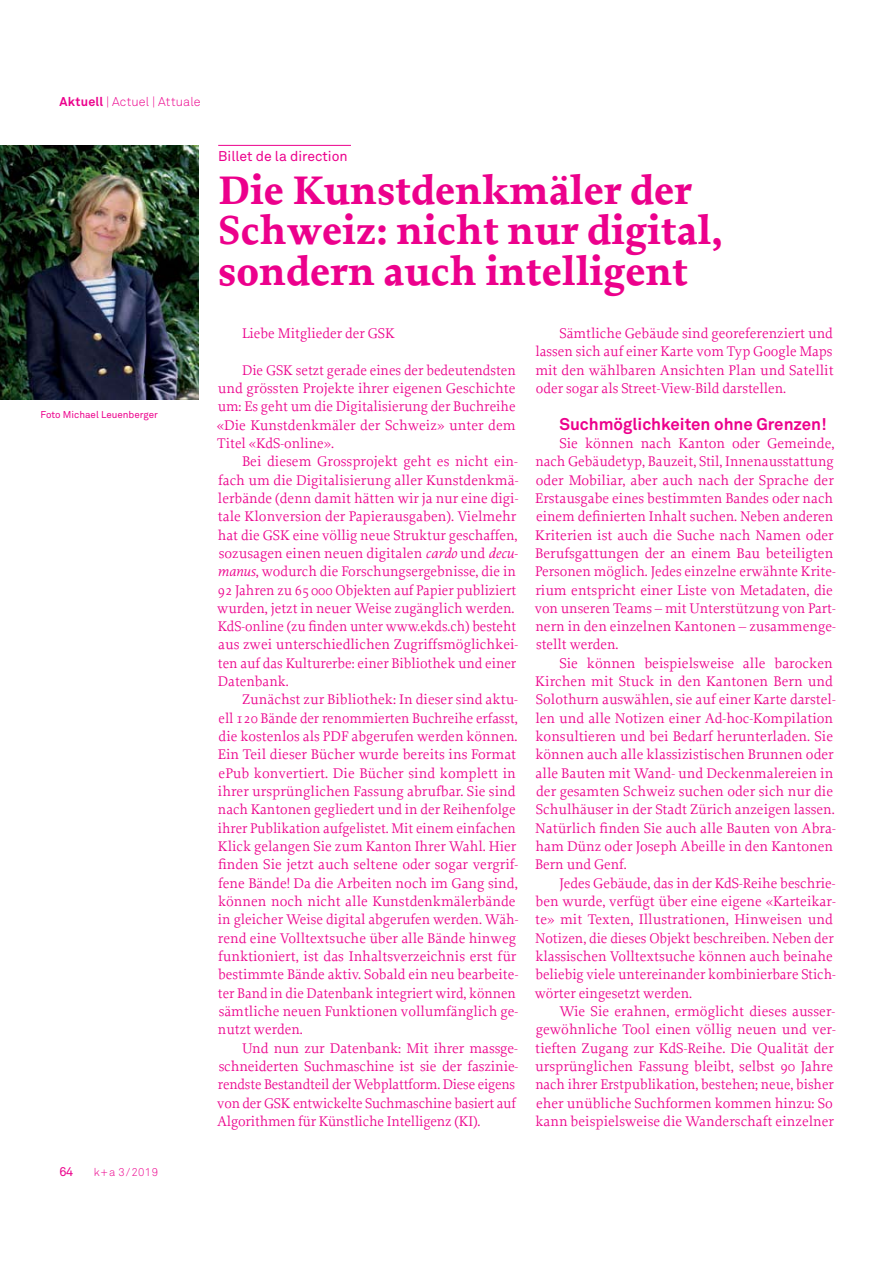
<style>
.page{position:relative;width:893px;height:1263px;background:#fff}
.page>*{position:absolute;margin:0;border:0;box-sizing:border-box;transform-origin:0 0}
.t1{font:700 42px/40.7px "Proforma";color:#ec008c}
.t2{font:700 16.8px "Akkurat";color:#ec008c}
.t3{font:14.7px/18.3px "Proforma";color:#ec008c}
.t4{font:13.95px "Akkurat";color:#ec008c}
.t5{font:300 12.6px "Akkurat";letter-spacing:.01em;color:#ec008c}
.t6{font:12.6px "Akkurat";color:#ec008c}
.t7{font:300 11.25px "Akkurat";color:#ec008c}
.t8{font:9.75px "Akkurat";color:#ec008c}
.s1{font-weight:700}
.s2{font-style:italic}
</style>
<div class="page">
<hr style="left:218px;top:145px;width:133px;height:1px;background:#ec008c">
<img style="left:0;top:145px;width:198px;height:255px">
<p class="t5" style="left:60px;top:94px;width:143px"><span class="s1">Aktuell</span> | Actuel | Attuale</p>
<p class="t8" style="left:41px;top:411px;width:119px">Foto Michael Leuenberger</p>
<p class="t6" style="left:60px;top:1166px;width:15px">64</p>
<p class="t7" style="left:94px;top:1165px;width:66px">k+a 3/2019</p>
<p class="t4" style="left:218px;top:151px;width:131px">Billet de la direction</p>
<h1 class="t1" style="left:218px;top:173px;width:506px">Die Kunstdenkmäler der<br>Schweiz: nicht nur digital, sondern auch intelligent</h1>
<p class="t3" style="left:242px;top:325px;width:154px">Liebe Mitglieder der GSK</p>
<p class="t3" style="left:217px;top:362px;width:301px;text-align:justify;text-indent:25px">Die GSK setzt gerade eines der bedeutendsten und grössten Projekte ihrer eigenen Geschichte um: Es geht um die Digitalisierung der Buchreihe «Die Kunstdenkmäler der Schweiz» unter dem Titel «KdS-online».</p>
<p class="t3" style="left:217px;top:454px;width:303px;text-indent:25px">Bei diesem Grossprojekt geht es nicht ein&shy;fach um die Digitalisierung aller Kunstdenkmä&shy;lerbände (denn damit hätten wir ja nur eine digi&shy;tale Klonversion der Papierausgaben). Vielmehr hat die GSK eine völlig neue Struktur geschaffen, sozusagen einen neuen digitalen <span class="s2">cardo</span> und <span class="s2">decu&shy;manus</span>, wodurch die Forschungsergebnisse, die in 92 Jahren zu 65 000 Objekten auf Papier publiziert wurden, jetzt in neuer Weise zugänglich werden.<br>KdS-online (zu finden unter www.ekds.ch) besteht aus zwei unterschiedlichen Zugriffsmöglichkei&shy;ten auf das Kulturerbe: einer Bibliothek und einer Datenbank.</p>
<p class="t3" style="left:218px;top:692px;width:302px;text-indent:24px">Zunächst zur Bibliothek: In dieser sind aktu&shy;ell 120 Bände der renommierten Buchreihe erfasst, die kostenlos als PDF abgerufen werden können.<br>Ein Teil dieser Bücher wurde bereits ins Format ePub konvertiert. Die Bücher sind komplett in ihrer ursprünglichen Fassung abrufbar. Sie sind nach Kantonen gegliedert und in der Reihenfolge ihrer Publikation aufgelistet. Mit einem einfachen Klick gelangen Sie zum Kanton Ihrer Wahl. Hier finden Sie jetzt auch seltene oder sogar vergrif&shy;fene Bände! Da die Arbeiten noch im Gang sind, können noch nicht alle Kunstdenkmälerbände in gleicher Weise digital abgerufen werden. Wäh&shy;rend eine Volltextsuche über alle Bände hinweg funktioniert, ist das Inhaltsverzeichnis erst für bestimmte Bände aktiv. Sobald ein neu bearbeite&shy;ter Band in die Datenbank integriert wird, können sämtliche neuen Funktionen vollumfänglich ge&shy;nutzt werden.</p>
<p class="t3" style="left:217px;top:1040px;width:303px;text-indent:25px">Und nun zur Datenbank: Mit ihrer massge&shy;schneiderten Suchmaschine ist sie der faszinie&shy;rendste Bestandteil der Webplattform. Diese eigens von der GSK entwickelte Suchmaschine basiert auf Algorithmen für Künstliche Intelligenz (KI).</p>
<p class="t3" style="left:535px;top:325px;width:300px;text-align:justify;text-indent:24px">Sämtliche Gebäude sind georeferenziert und lassen sich auf einer Karte vom Typ Google Maps mit den wählbaren Ansichten Plan und Satellit oder sogar als Street-View-Bild darstellen.</p>
<p class="t2" style="left:559px;top:418px;width:269px">Suchmöglichkeiten ohne Grenzen!</p>
<p class="t3" style="left:535px;top:435px;width:303px;text-indent:25px">Sie können nach Kanton oder Gemeinde, nach Gebäudetyp, Bauzeit, Stil, Innenausstattung oder Mobiliar, aber auch nach der Sprache der Erstausgabe eines bestimmten Bandes oder nach einem definierten Inhalt suchen. Neben anderen Kriterien ist auch die Suche nach Namen oder Berufsgattungen der an einem Bau beteiligten Personen möglich. Jedes einzelne erwähnte Krite&shy;rium entspricht einer Liste von Metadaten, die von unseren Teams – mit Unterstützung von Part&shy;nern in den einzelnen Kantonen – zusammenge&shy;stellt werden.</p>
<p class="t3" style="left:535px;top:655px;width:302px;text-indent:24px">Sie können beispielsweise alle barocken Kirchen mit Stuck in den Kantonen Bern und Solothurn auswählen, sie auf einer Karte darstel&shy;len und alle Notizen einer Ad-hoc-Kompilation konsultieren und bei Bedarf herunterladen. Sie können auch alle klassizistischen Brunnen oder alle Bauten mit Wand- und Deckenmalereien in der gesamten Schweiz suchen oder sich nur die Schulhäuser in der Stadt Zürich anzeigen lassen.<br>Natürlich finden Sie auch alle Bauten von Abra&shy;ham Dünz oder Joseph Abeille in den Kantonen Bern und Genf.</p>
<p class="t3" style="left:535px;top:875px;width:303px;text-indent:25px">Jedes Gebäude, das in der KdS-Reihe beschrie&shy;ben wurde, verfügt über eine eigene «Karteikar&shy;te» mit Texten, Illustrationen, Hinweisen und Notizen, die dieses Objekt beschreiben. Neben der klassischen Volltextsuche können auch beinahe beliebig viele untereinander kombinierbare Stich&shy;wörter eingesetzt werden.</p>
<p class="t3" style="left:535px;top:1003px;width:302px;text-indent:24px">Wie Sie erahnen, ermöglicht dieses ausser&shy;gewöhnliche Tool einen völlig neuen und ver&shy;tieften Zugang zur KdS-Reihe. Die Qualität der ursprünglichen Fassung bleibt, selbst 90 Jahre nach ihrer Erstpublikation, bestehen; neue, bisher eher unübliche Suchformen kommen hinzu: So kann beispielsweise die Wanderschaft einzelner</p>
</div>
